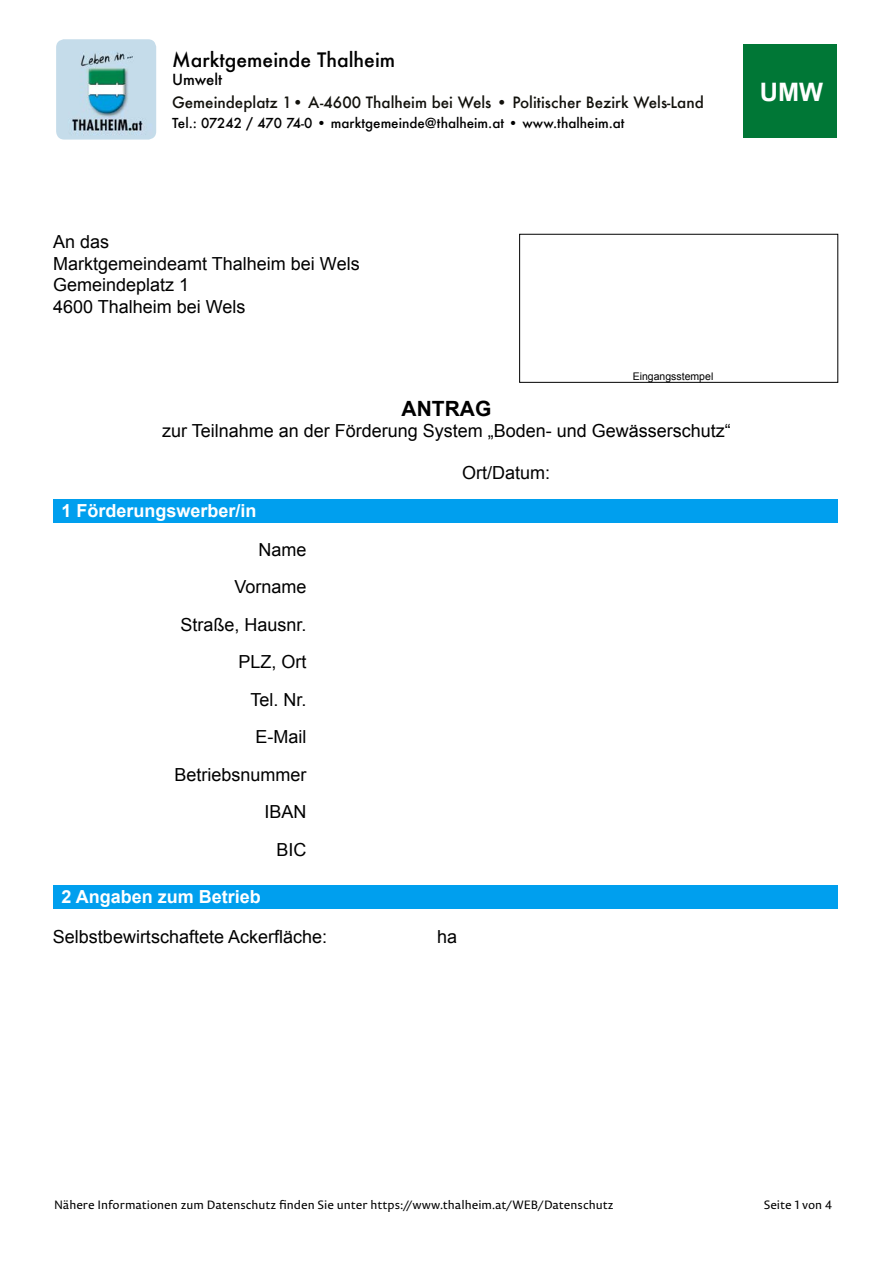
<style>
.page{position:relative;width:893px;height:1263px;background:#fff}
.page>*{position:absolute;margin:0;border:0;box-sizing:border-box;transform-origin:0 0}
.t1{font:700 25.5px "Arial";color:#fff}
.t2{font:700 21px "Arial";color:#000}
.t3{font:500 19.5px "Futura";color:#000}
.t4{font:18px/37.5px "Arial";color:#000;text-align:right}
.t5{font:700 18px "Arial";color:#fff}
.t6{font:500 15.3px "Futura";color:#12110c}
.t7{font:500 15px "Futura";color:#000}
.t8{font:500 13.5px "Futura";color:#000}
.t9{font:12px "Permian Sans Typeface";color:#000}
.t10{font:10.5px "Arial";color:#000}
</style>
<div class="page">
<div style="left:743px;top:44px;width:93px;height:94px;background:#007736"></div>
<img style="left:56px;top:39px;width:100px;height:101px">
<div style="left:53px;top:499px;width:785px;height:23px;background:#009fee"></div>
<div style="left:53px;top:885px;width:785px;height:23px;background:#009fee"></div>
<div style="left:519px;top:234px;width:319px;height:149px;border:1px solid #000"></div>
<p class="t3" style="left:172px;top:46px;width:225px">Marktgemeinde Thalheim</p>
<p class="t7" style="left:172px;top:69px;width:52px">Umwelt</p>
<p class="t6" style="left:172px;top:92px;width:533px">Gemeindeplatz 1• A-4600 Thalheim bei Wels • Politischer Bezirk Wels-Land</p>
<p class="t8" style="left:172px;top:114px;width:454px">Tel.: 07242 / 470 74-0 • marktgemeinde@thalheim.at • www.thalheim.at</p>
<h1 class="t1" style="left:760px;top:75px;width:65px">UMW</h1>
<p class="t4" style="left:53px;top:231px;width:308px;line-height:21.6px;text-align:left">An das<br>Marktgemeindeamt Thalheim bei Wels<br>Gemeindeplatz 1<br>4600 Thalheim bei Wels</p>
<p class="t10" style="left:633px;top:369px;width:82px">Eingangsstempel</p>
<p class="t2" style="left:402px;top:394px;width:91px">ANTRAG</p>
<p class="t4" style="left:162px;top:412px;width:570px">zur Teilnahme an der Förderung System „Boden- und Gewässerschutz“</p>
<p class="t4" style="left:462px;top:454px;width:90px">Ort/Datum:</p>
<p class="t5" style="left:61px;top:499px;width:197px">1 Förderungswerber/in</p>
<p class="t4" style="left:174px;top:531px;width:134px">Name<br>Vorname<br>Straße, Hausnr.<br>PLZ, Ort<br>Tel. Nr.<br>E-Mail<br>Betriebsnummer<br>IBAN<br>BIC</p>
<p class="t5" style="left:61px;top:885px;width:201px">2 Angaben zum Betrieb</p>
<p class="t4" style="left:53px;top:918px;width:276px">Selbstbewirtschaftete Ackerfläche:</p>
<p class="t4" style="left:437px;top:918px;width:22px">ha</p>
<p class="t9" style="left:54px;top:1195px;width:561px">Nähere Informationen zum Datenschutz finden Sie unter https://www.thalheim.at/WEB/Datenschutz</p>
<p class="t9" style="left:764px;top:1195px;width:70px">Seite 1 von 4</p>
</div>
